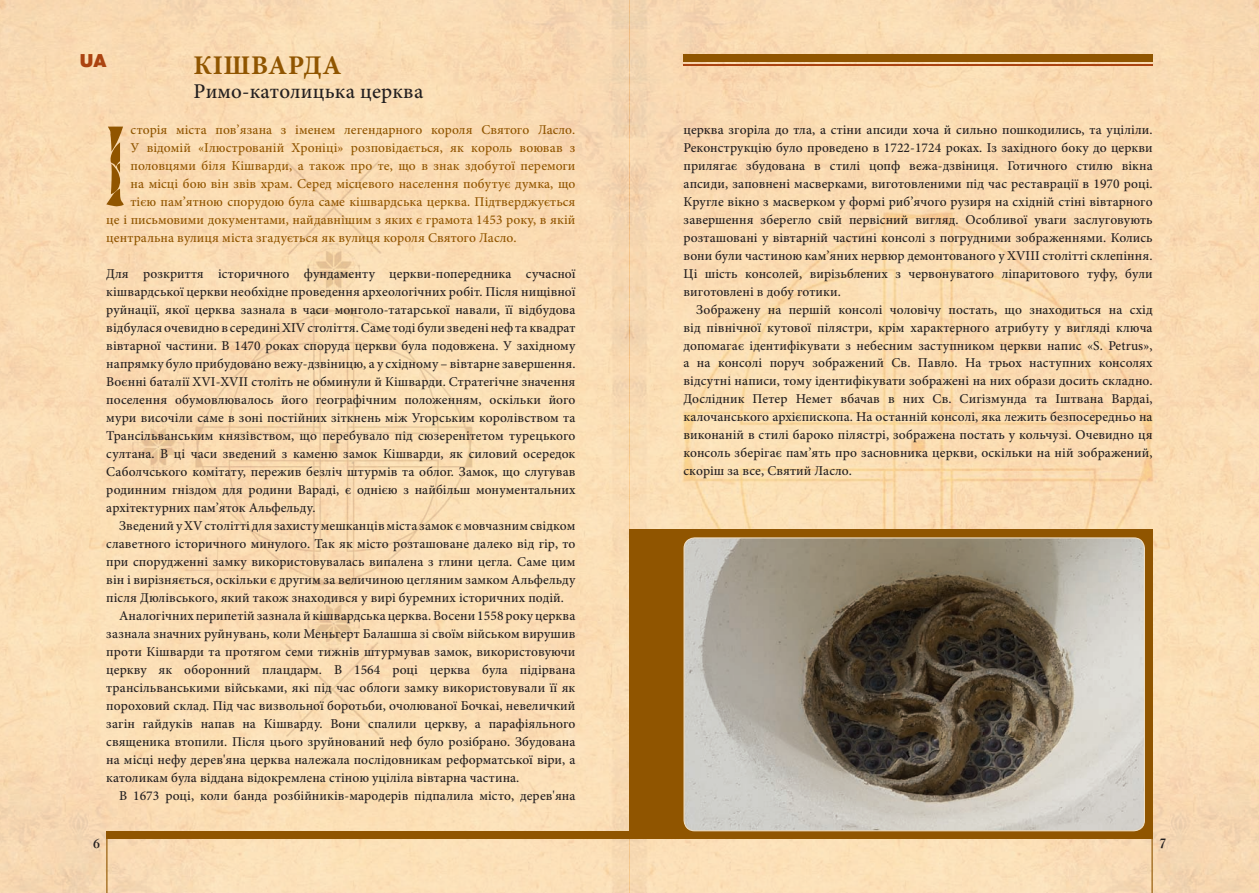
<style>
.page{position:relative;width:1259px;height:893px;background:#fff}
.page>*{position:absolute;margin:0;border:0;box-sizing:border-box;transform-origin:0 0}
.t1{font:127.05px "Cone Of Silence";color:#905500}
.t2{font:700 27px "Minion Pro";letter-spacing:.02em;color:#905500}
.t3{font:500 21px "Minion Pro";letter-spacing:.01em;color:#231f20}
.t4{font:900 18px "Helvetica Neue LT Com";color:#ab4310}
.t5{font:500 13.5px/18px "Minion Pro";letter-spacing:.005em;color:#231f20;text-align:justify}
.t6{font:500 13.5px "Minion Pro";letter-spacing:.005em;color:#905500}
.t7{font:700 12.75px "Caslon PFL";color:#231f20}
</style>
<div class="page">
<img style="left:0;top:0;width:629px;height:893px">
<div style="left:629px;top:0;width:630px;height:893px;background:#fbdcb3"></div>
<hr style="left:1151px;top:839px;width:1px;height:54px;background:#905500">
<hr style="left:106px;top:839px;width:1px;height:54px;background:#905500">
<div style="left:106px;top:831px;width:523px;height:8px;background:#905500"></div>
<div style="left:683px;top:54px;width:469px;height:8px;background:#905500"></div>
<hr style="left:683px;top:65px;width:469px;height:1px;background:#ab4310">
<div style="left:629px;top:530px;width:523px;height:309px;background:#905500"></div>
<img style="left:684px;top:538px;width:460px;height:293px">
<div style="left:683px;top:537px;width:462px;height:294px;border:1px solid #eedec6;border-radius:11px"></div>
<p class="t4" style="left:80px;top:50px;width:28px">UA</p>
<p class="t2" style="left:194px;top:46px;width:149px">КІШВАРДА</p>
<p class="t3" style="left:193px;top:77px;width:231px">Pимо-католицька церква</p>
<p class="t1" style="left:100px;top:108px;width:31px">I</p>
<p class="t6" style="left:131px;top:120px;width:446px">сторія міста пов’язана з іменем легендарного короля Святого Ласло.</p>
<p class="t6" style="left:131px;top:138px;width:446px">У відомій «Ілюстрованій Хроніці» розповідається, як король воював з</p>
<p class="t6" style="left:131px;top:156px;width:446px">половцями біля Кішварди, а також про те, що в знак здобутої перемоги</p>
<p class="t6" style="left:131px;top:174px;width:446px">на місці бою він звів храм. Серед місцевого населення побутує думка, що</p>
<p class="t6" style="left:131px;top:192px;width:446px">тією пам’ятною спорудою була саме кішвардська церква. Підтверджується</p>
<p class="t6" style="left:106px;top:210px;width:470px">це і письмовими документами, найдавнішим з яких є грамота 1453 року, в якій</p>
<p class="t6" style="left:106px;top:228px;width:412px">центральна вулиця міста згадується як вулиця короля Святого Ласло.</p>
<p class="t5" style="left:106px;top:264px;width:471px">Для розкриття історичного фундаменту церкви-попередника сучасної кішвардської церкви необхідне проведення археологічних робіт. Після нищівної руйнації, якої церква зазнала в часи монголо-татарської навали, її відбудова відбулася очевидно в середині XIV століття. Саме тоді були зведені неф та квадрат вівтарної частини. В 1470 роках споруда церкви була подовжена. У західному напрямку було прибудовано вежу-дзвіницю, а у східному – вівтарне завершення.<br>Воєнні баталії XVI-XVII століть не обминули й Кішварди. Стратегічне значення поселення обумовлювалось його географічним положенням, оскільки його мури височіли саме в зоні постійних зіткнень між Угорським королівством та Трансільванським князівством, що перебувало під сюзеренітетом турецького султана. В ці часи зведений з каменю замок Кішварди, як силовий осередок Саболчського комітату, пережив безліч штурмів та облог. Замок, що слугував родинним гніздом для родини Вараді, є однією з найбільш монументальних архітектурних пам’яток Альфельду.</p>
<p class="t5" style="left:106px;top:516px;width:471px;text-indent:13px">Зведений у XV столітті для захисту мешканців міста замок є мовчазним свідком славетного історичного минулого. Так як місто розташоване далеко від гір, то при спорудженні замку використовувалась випалена з глини цегла. Саме цим він і вирізняється, оскільки є другим за величиною цегляним замком Альфельду після Дюлівського, який також знаходився у вирі буремних історичних подій.</p>
<p class="t5" style="left:106px;top:606px;width:471px;text-indent:13px">Аналогічних перипетій зазнала й кішвардська церква. Восени 1558 року церква зазнала значних руйнувань, коли Меньгерт Балашша зі своїм військом вирушив проти Кішварди та протягом семи тижнів штурмував замок, використовуючи церкву як оборонний плацдарм. В 1564 році церква була підірвана трансільванськими військами, які під час облоги замку використовували її як пороховий склад. Під час визвольної боротьби, очолюваної Бочкаі, невеличкий загін гайдуків напав на Кішварду. Вони спалили церкву, а парафіяльного священика втопили. Після цього зруйнований неф було розібрано. Збудована на місці нефу дерев'яна церква належала послідовникам реформатської віри, а католикам була віддана відокремлена стіною уціліла вівтарна частина.</p>
<p class="t5" style="left:119px;top:786px;width:458px">В 1673 році, коли банда розбійників-мародерів підпалила місто, дерев'яна</p>
<p class="t5" style="left:683px;top:120px;width:471px">церква згоріла до тла, а стіни апсиди хоча й сильно пошкодились, та уціліли.<br>Реконструкцію було проведено в 1722-1724 роках. Із західного боку до церкви прилягає збудована в стилі цопф вежа-дзвіниця. Готичного стилю вікна апсиди, заповнені масверками, виготовленими під час реставрації в 1970 році.<br>Кругле вікно з масверком у формі риб’ячого рузиря на східній стіні вівтарного завершення зберегло свій первісний вигляд. Особливої уваги заслуговують розташовані у вівтарній частині консолі з погрудними зображеннями. Колись вони були частиною кам’яних нервюр демонтованого у XVIII столітті склепіння.<br>Ці шість консолей, вирізьблених з червонуватого ліпаритового туфу, були виготовлені в добу готики.</p>
<p class="t5" style="left:683px;top:300px;width:471px;text-indent:13px">Зображену на першій консолі чоловічу постать, що знаходиться на схід від північної кутової пілястри, крім характерного атрибуту у вигляді ключа допомагає ідентифікувати з небесним заступником церкви напис «S. Petrus», а на консолі поруч зображений Св. Павло. На трьох наступних консолях відсутні написи, тому ідентифікувати зображені на них образи досить складно.<br>Дослідник Петер Немет вбачав в них Св. Сигізмунда та Іштвана Вардаі, калочанського архієпископа. На останній консолі, яка лежить безпосередньо на виконаній в стилі бароко пілястрі, зображена постать у кольчузі. Очевидно ця консоль зберігає пам’ять про засновника церкви, оскільки на ній зображений, скоріш за все, Святий Ласло.</p>
<p class="t7" style="left:93px;top:835px;width:8px">6</p>
<p class="t7" style="left:1159px;top:835px;width:8px">7</p>
</div>
